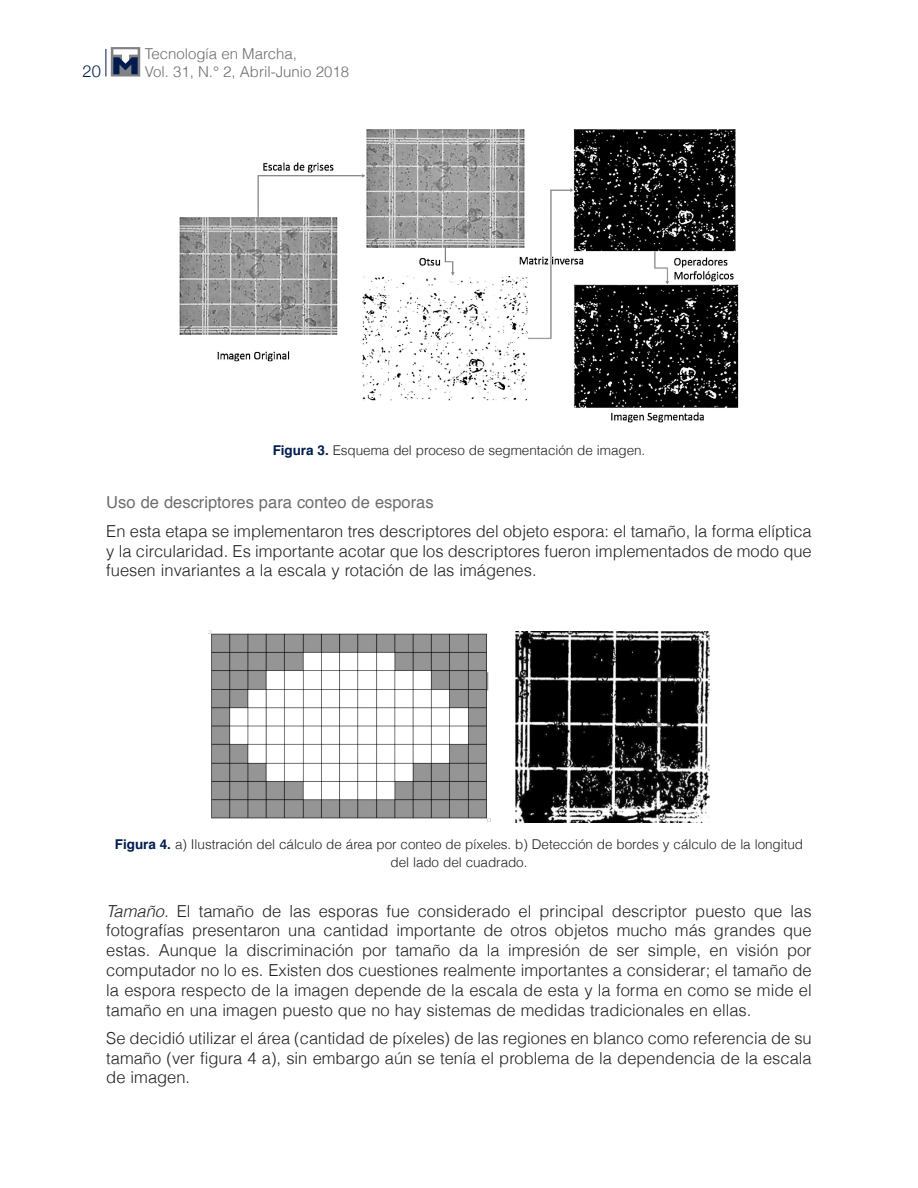
<style>
.page{position:relative;width:918px;height:1188px;background:#fff}
.page>*{position:absolute;margin:0;border:0;box-sizing:border-box;transform-origin:0 0}
._6texto{font:300 16.5px/19.8px "Helvetica";color:#231f20;text-align:justify}
.subtitulo_3{font:16.5px "Helvetica";color:#6c6d70}
.t1{font:300 16.5px "Helvetica Neue";color:#001c4e}
.t2{font:300 15px "Helvetica";color:#6c6d70}
._9tituloscuadros{font:300 13.5px/18px "Helvetica";letter-spacing:-.005em;color:#231f20;text-align:center}
.s1{font-weight:700;color:#001c4e}
.s2{font-style:italic}
</style>
<div class="page">
<svg style="left:106px;top:49px;width:1px;height:28px"></svg>
<div style="left:111px;top:47px;width:29px;height:30px;background:#808285"></div>
<svg style="left:113px;top:49px;width:25px;height:25px"></svg>
<img style="left:179px;top:129px;width:560px;height:294px">
<img style="left:208px;top:631px;width:282px;height:190px">
<img style="left:515px;top:631px;width:195px;height:191px">
<p class="t2" style="left:145px;top:41px;width:154px">Tecnología en Marcha,</p>
<p class="t1" style="left:83px;top:57px;width:20px">20</p>
<p class="t2" style="left:145px;top:59px;width:206px">Vol. 31, N.° 2, Abril-Junio 2018</p>
<p class="_9tituloscuadros" style="left:273px;top:440px;width:374px"><span class="s1">Figura 3.</span> Esquema del proceso de segmentación de imagen.</p>
<p class="subtitulo_3" style="left:106px;top:490px;width:329px">Uso de descriptores para conteo de esporas</p>
<p class="_6texto" style="left:106px;top:520px;width:707px">En esta etapa se implementaron tres descriptores del objeto espora: el tamaño, la forma elíptica y la circularidad. Es importante acotar que los descriptores fueron implementados de modo que fuesen invariantes a la escala y rotación de las imágenes.</p>
<p class="_9tituloscuadros" style="left:115px;top:835px;width:690px"><span class="s1">Figura 4.</span> a) Ilustración del cálculo de área por conteo de píxeles. b) Detección de bordes y cálculo de la longitud del lado del cuadrado.</p>
<p class="_6texto" style="left:106px;top:900px;width:707px"><span class="s2">Tamaño.</span> El tamaño de las esporas fue considerado el principal descriptor puesto que las fotografías presentaron una cantidad importante de otros objetos mucho más grandes que estas. Aunque la discriminación por tamaño da la impresión de ser simple, en visión por computador no lo es. Existen dos cuestiones realmente importantes a considerar; el tamaño de la espora respecto de la imagen depende de la escala de esta y la forma en como se mide el tamaño en una imagen puesto que no hay sistemas de medidas tradicionales en ellas.</p>
<p class="_6texto" style="left:106px;top:1027px;width:707px">Se decidió utilizar el área (cantidad de píxeles) de las regiones en blanco como referencia de su tamaño (ver figura 4 a), sin embargo aún se tenía el problema de la dependencia de la escala de imagen.</p>
</div>
